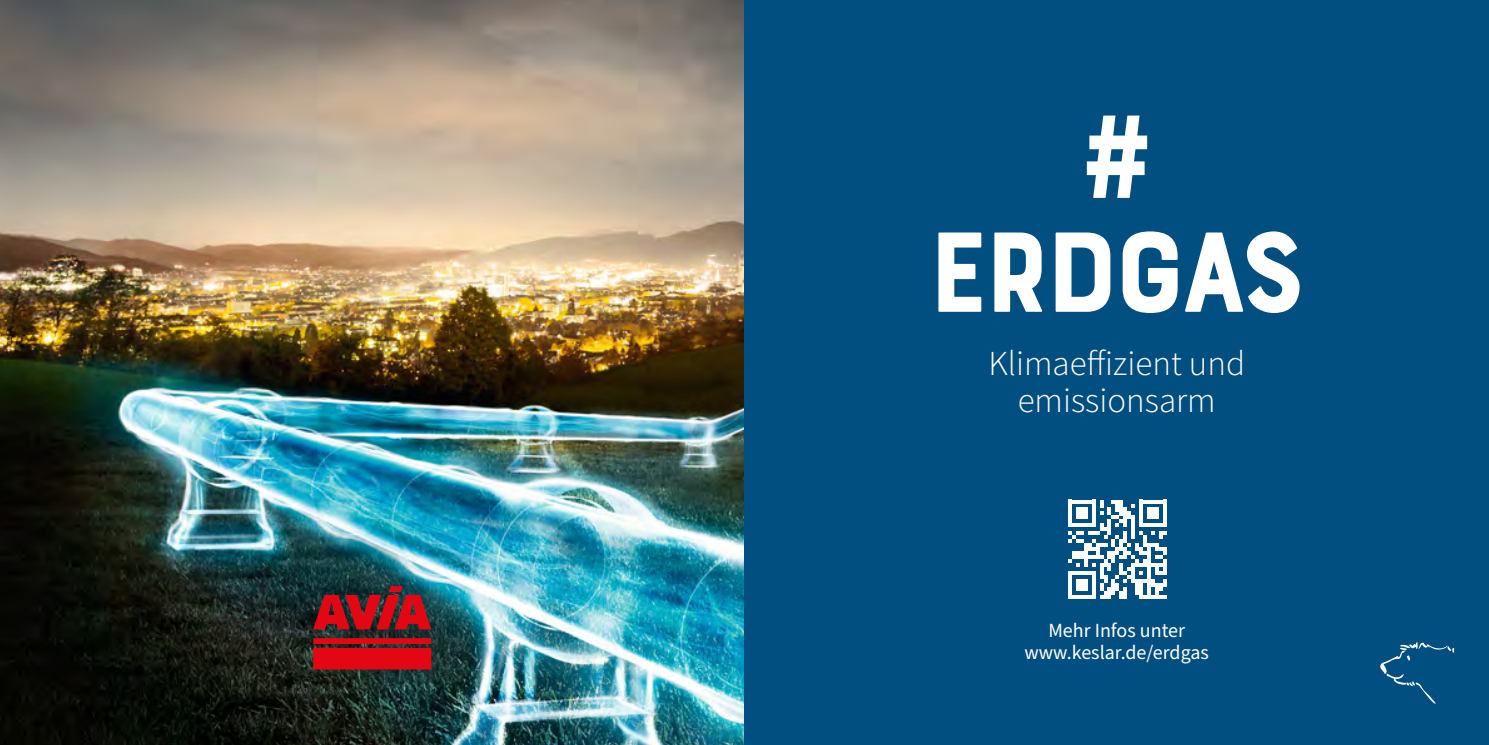
<style>
.page{position:relative;width:1489px;height:745px;background:#fff}
.page>*{position:absolute;margin:0;border:0;box-sizing:border-box;transform-origin:0 0}
.t1{font:900 126.5px "Source Sans Pro";color:#fff}
.t2{font:120px "Bourton Base";letter-spacing:-.06em;color:#fff}
.t3{font:300 35px/37.5px "Source Sans Pro";color:#fff;text-align:center}
.t4{font:20px/22.5px "Source Sans Pro";color:#fff;text-align:center}
</style>
<div class="page">
<img style="left:0;top:0;width:744px;height:744px">
<svg style="left:313px;top:585px;width:118px;height:84px;background:#911820"></svg>
<div style="left:744px;top:0;width:744px;height:744px;background:#004f80"></div>
<svg style="left:1068px;top:499px;width:99px;height:99px"></svg>
<svg style="left:1380px;top:642px;width:73px;height:61px"></svg>
<h1 class="t1" style="left:1082px;top:68px;width:70px">#</h1>
<h2 class="t2" style="left:927px;top:197px;width:380px">ERDGAS</h2>
<h3 class="t3" style="left:988px;top:344px;width:258px">Klimaeffizient und emissionsarm</h3>
<p class="t4" style="left:1024px;top:619px;width:186px">Mehr Infos unter www.keslar.de/erdgas</p>
</div>
